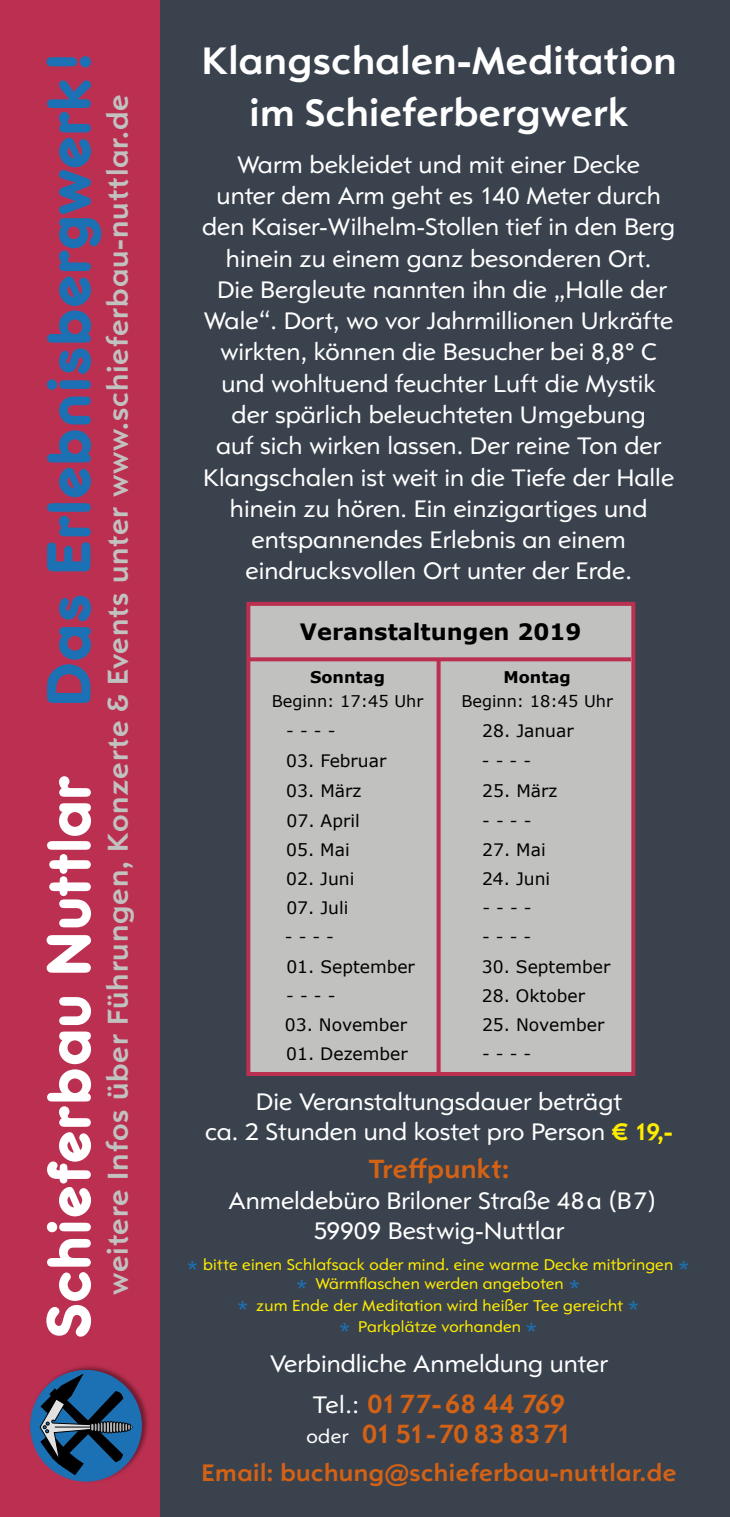
<style>
.page{position:relative;width:730px;height:1517px;background:#fff}
.page>*{position:absolute;margin:0;border:0;box-sizing:border-box;transform-origin:0 0}
.t1{font:500 65px "Frankfurter D";letter-spacing:.03em;color:#1c71b4}
.t2{font:700 40px/51.8px "Opel Sans";letter-spacing:.01em;color:#fff;text-align:center}
.t3{font:700 30px "Opel Sans";letter-spacing:.03em;color:#c1c1c0}
.t4{font:700 27.5px/30px "Opel Sans";letter-spacing:-.01em;color:#d36215}
.t5{font:700 27.5px "Opel Sans";letter-spacing:.01em;color:#d36215}
.t6{font:25px/31.2px "Opel Sans";color:#fff;text-align:center}
.t7{font:700 25px "Opel Sans";letter-spacing:.02em;color:#d36215}
.t8{font:700 22.5px "Verdana";color:#000}
.t9{font:17.25px "Verdana";color:#000}
.t10{font:16.25px/19.5px "Opel Sans";letter-spacing:.01em;color:#ffec00;text-align:center}
.t11{font:16.25px "Verdana";color:#000}
.t12{font:700 16.25px "Verdana";color:#000}
.s1{color:#fff}
.s2{font-weight:700;color:#ffec00}
.s3{font-size:25px;color:#1c71b4}
.s4{font-weight:400;font-size:25px;color:#fff}
.s5{font-weight:400;font-size:20px;color:#fff}
</style>
<div class="page">
<div style="left:18px;top:0;width:712px;height:1517px;background:#3a424e"></div>
<div style="left:0;top:0;width:159px;height:1517px;background:#bb2f51"></div>
<div style="left:29px;top:1362px;width:121px;height:122px;background:#000;opacity:.4"></div>
<svg style="left:30px;top:1368px;width:112px;height:113px"></svg>
<div style="left:248px;top:604px;width:385px;height:470px;background:#c1c1c0"></div>
<div style="left:246px;top:602px;width:389px;height:474px;border:4px solid #bb2f51"></div>
<svg style="left:437px;top:661px;width:4px;height:413px;background:#bb3c5b"></svg>
<svg style="left:248px;top:657px;width:383px;height:4px;background:#bb3a59"></svg>
<h1 class="t1" style="left:33px;top:1337px;width:1287px;rotate:-90deg"><span class="s1">Schieferbau Nuttlar</span> Das Erlebnisbergwerk!</h1>
<p class="t3" style="left:99px;top:1295px;width:1202px;rotate:-90deg">weitere Infos über Führungen, Konzerte &amp; Events unter www.schieferbau-nuttlar.de</p>
<h2 class="t2" style="left:202px;top:34px;width:476px">Klangschalen-Meditation im Schieferbergwerk</h2>
<p class="t6" style="left:202px;top:149px;width:475px">Warm bekleidet und mit einer Decke<br>unter dem Arm geht es 140 Meter durch den Kaiser-Wilhelm-Stollen tief in den Berg hinein zu einem ganz besonderen Ort.<br>Die Bergleute nannten ihn die „Halle der Wale“. Dort, wo vor Jahrmillionen Urkräfte wirkten, können die Besucher bei 8,8° C und wohltuend feuchter Luft die Mystik der spärlich beleuchteten Umgebung<br>auf sich wirken lassen. Der reine Ton der Klangschalen ist weit in die Tiefe der Halle hinein zu hören. Ein einzigartiges und entspannendes Erlebnis an einem eindrucksvollen Ort unter der Erde.</p>
<p class="t8" style="left:300px;top:617px;width:283px">Veranstaltungen 2019</p>
<p class="t12" style="left:310px;top:667px;width:76px">Sonntag</p>
<p class="t11" style="left:272px;top:691px;width:153px">Beginn: 17:45 Uhr</p>
<p class="t12" style="left:503px;top:667px;width:69px">Montag</p>
<p class="t11" style="left:461px;top:691px;width:153px">Beginn: 18:45 Uhr</p>
<p class="t9" style="left:286px;top:720px;width:51px">- - - -</p>
<p class="t9" style="left:482px;top:720px;width:93px">28. Januar</p>
<p class="t9" style="left:286px;top:750px;width:102px">03. Februar</p>
<p class="t9" style="left:482px;top:750px;width:51px">- - - -</p>
<p class="t9" style="left:286px;top:780px;width:77px">03. März</p>
<p class="t9" style="left:482px;top:780px;width:77px">25. März</p>
<p class="t9" style="left:287px;top:809px;width:75px">07. April</p>
<p class="t9" style="left:482px;top:809px;width:51px">- - - -</p>
<p class="t9" style="left:286px;top:838px;width:65px">05. Mai</p>
<p class="t9" style="left:482px;top:838px;width:65px">27. Mai</p>
<p class="t9" style="left:286px;top:867px;width:70px">02. Juni</p>
<p class="t9" style="left:482px;top:867px;width:70px">24. Juni</p>
<p class="t9" style="left:286px;top:897px;width:64px">07. Juli</p>
<p class="t9" style="left:482px;top:897px;width:51px">- - - -</p>
<p class="t9" style="left:285px;top:926px;width:51px">- - - -</p>
<p class="t9" style="left:482px;top:926px;width:51px">- - - -</p>
<p class="t9" style="left:286px;top:955px;width:130px">01. September</p>
<p class="t9" style="left:482px;top:955px;width:130px">30. September</p>
<p class="t9" style="left:286px;top:984px;width:51px">- - - -</p>
<p class="t9" style="left:482px;top:984px;width:105px">28. Oktober</p>
<p class="t9" style="left:285px;top:1014px;width:124px">03. November</p>
<p class="t9" style="left:482px;top:1014px;width:124px">25. November</p>
<p class="t9" style="left:286px;top:1043px;width:123px">01. Dezember</p>
<p class="t9" style="left:482px;top:1043px;width:51px">- - - -</p>
<p class="t6" style="left:205px;top:1086px;width:469px;line-height:30.5px">Die Veranstaltungsdauer beträgt<br>ca. 2 Stunden und kostet pro Person <span class="s2">€ 19,-</span></p>
<p class="t5" style="left:369px;top:1152px;width:142px">Treffpunkt:</p>
<p class="t6" style="left:228px;top:1184px;width:429px;line-height:30.5px">Anmeldebüro Briloner Straße 48a (B7)<br>59909 Bestwig-Nuttlar</p>
<p class="t10" style="left:186px;top:1254px;width:506px"><span class="s3">*</span> bitte einen Schlafsack oder mind. eine warme Decke mitbringen <span class="s3">* *</span> Wärmflaschen werden angeboten <span class="s3">*</span></p>
<p class="t10" style="left:236px;top:1294px;width:405px;line-height:21.2px"><span class="s3">*</span> zum Ende der Meditation wird heißer Tee gereicht <span class="s3">* *</span> Parkplätze vorhanden <span class="s3">*</span></p>
<p class="t6" style="left:270px;top:1348px;width:339px">Verbindliche Anmeldung unter</p>
<p class="t4" style="left:306px;top:1388px;width:267px"><span class="s4">Tel.:</span> 0177- 68 44 769 <span class="s5">oder</span> 01 51-70 83 83 71</p>
<p class="t7" style="left:201px;top:1456px;width:477px">Email: buchung@schieferbau-nuttlar.de</p>
</div>
